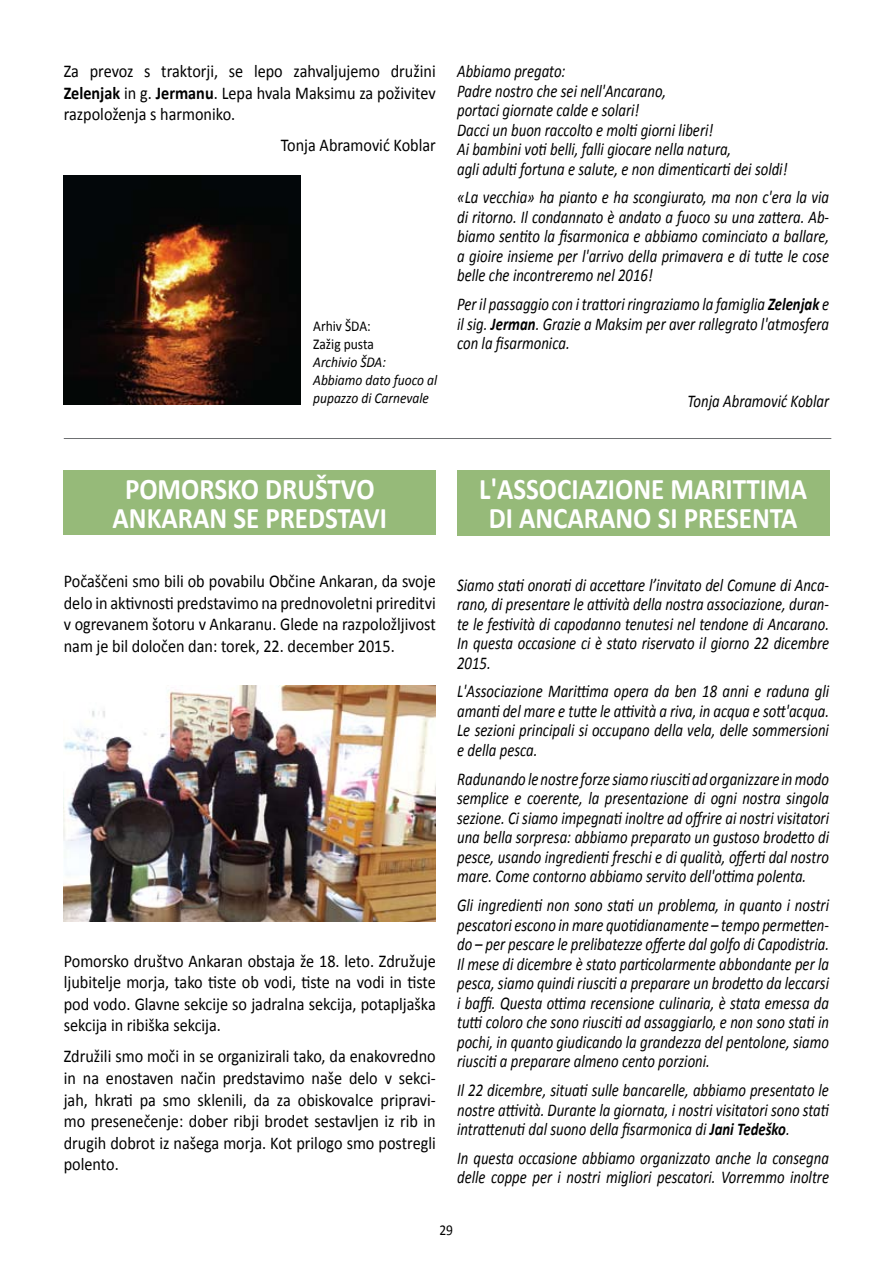
<style>
.page{position:relative;width:893px;height:1263px;background:#fff}
.page>*{position:absolute;margin:0;border:0;box-sizing:border-box;transform-origin:0 0}
.t1{font:700 30px/28.5px "Calibri";color:#fff;text-align:center;scale:.9 1}
.t2{font:italic 18px/19.5px "Calibri";color:#000;text-align:justify;scale:.82 1}
.t3{font:18px/21.6px "Calibri";color:#000;text-align:justify;scale:.9 1}
.t4{font:italic 15px/18px "Calibri";color:#000;scale:.9 1}
.t5{font:15px/18px "Calibri";color:#000;scale:.9 1}
.s1{font-weight:700}
</style>
<div class="page">
<div style="left:457px;top:470px;width:372px;height:66px;background:#96ba79"></div>
<div style="left:64px;top:470px;width:372px;height:65px;background:#96ba79"></div>
<hr style="left:64px;top:438px;width:767px;height:1px;background:#6d6f71">
<img style="left:64px;top:686px;width:372px;height:236px">
<img style="left:64px;top:175px;width:237px;height:230px">
<p class="t3" style="left:64px;top:60px;width:415px">Za prevoz s traktorji, se lepo zahvaljujemo družini <span class="s1">Zelenjak</span> in g. <span class="s1">Jermanu</span>. Lepa hvala Maksimu za poživitev razpoloženja s harmoniko.</p>
<p class="t3" style="left:281px;top:134px;width:174px">Tonja Abramović Koblar</p>
<p class="t5" style="left:313px;top:316px;width:69px">Arhiv ŠDA:<br>Zažig pusta</p>
<p class="t4" style="left:313px;top:352px;width:139px">Archivio ŠDA:<br>Abbiamo dato fuoco al pupazzo di Carnevale</p>
<p class="t2" style="left:457px;top:61px;width:404px;text-align:left">Abbiamo pregato:<br>Padre nostro che sei nell'Ancarano,<br>portaci giornate calde e solari!<br>Dacci un buon raccolto e molti giorni liberi!<br>Ai bambini voti belli, falli giocare nella natura,<br>agli adulti fortuna e salute, e non dimenticarti dei soldi!</p>
<p class="t2" style="left:457px;top:187px;width:455px">«La vecchia» ha pianto e ha scongiurato, ma non c'era la via di ritorno. Il condannato è andato a fuoco su una zattera. Ab&shy;biamo sentito la fisarmonica e abbiamo cominciato a ballare, a gioire insieme per l'arrivo della primavera e di tutte le cose belle che incontreremo nel 2016!</p>
<p class="t2" style="left:457px;top:294px;width:455px">Per il passaggio con i trattori ringraziamo la famiglia <span class="s1">Zelenjak</span> e il sig. <span class="s1">Jerman</span>. Grazie a Maksim per aver rallegrato l'atmosfera con la fisarmonica.</p>
<p class="t2" style="left:688px;top:390px;width:174px">Tonja Abramović Koblar</p>
<h1 class="t1" style="left:113px;top:474px;width:306px">POMORSKO DRUŠTVO<br>ANKARAN SE PREDSTAVI</h1>
<h1 class="t1" style="left:479px;top:474px;width:366px">L'ASSOCIAZIONE MARITTIMA<br>DI ANCARANO SI PRESENTA</h1>
<p class="t3" style="left:64px;top:569px;width:415px">Počaščeni smo bili ob povabilu Občine Ankaran, da svoje delo in aktivnosti predstavimo na prednovoletni prireditvi v ogrevanem šotoru v Ankaranu. Glede na razpoložljivost nam je bil določen dan: torek, 22. december 2015.</p>
<p class="t2" style="left:457px;top:574px;width:455px">Siamo stati onorati di accettare l’invitato del Comune di Anca&shy;rano, di presentare le attività della nostra associazione, duran&shy;te le festività di capodanno tenutesi nel tendone di Ancarano.<br>In questa occasione ci è stato riservato il giorno 22 dicembre 2015.</p>
<p class="t2" style="left:457px;top:681px;width:455px">L'Associazione Marittima opera da ben 18 anni e raduna gli amanti del mare e tutte le attività a riva, in acqua e sott'acqua.<br>Le sezioni principali si occupano della vela, delle sommersioni e della pesca.</p>
<p class="t2" style="left:457px;top:768px;width:455px">Radunando le nostre forze siamo riusciti ad organizzare in modo semplice e coerente, la presentazione di ogni nostra singola sezione. Ci siamo impegnati inoltre ad offrire ai nostri visitatori una bella sorpresa: abbiamo preparato un gustoso brodetto di pesce, usando ingredienti freschi e di qualità, offerti dal nostro mare. Come contorno abbiamo servito dell'ottima polenta.</p>
<p class="t2" style="left:457px;top:894px;width:455px">Gli ingredienti non sono stati un problema, in quanto i nostri pescatori escono in mare quotidianamente – tempo permetten&shy;do – per pescare le prelibatezze offerte dal golfo di Capodistria.<br>Il mese di dicembre è stato particolarmente abbondante per la pesca, siamo quindi riusciti a preparare un brodetto da leccarsi i baffi. Questa ottima recensione culinaria, è stata emessa da tutti coloro che sono riusciti ad assaggiarlo, e non sono stati in pochi, in quanto giudicando la grandezza del pentolone, siamo riusciti a preparare almeno cento porzioni.</p>
<p class="t2" style="left:457px;top:1079px;width:455px">Il 22 dicembre, situati sulle bancarelle, abbiamo presentato le nostre attività. Durante la giornata, i nostri visitatori sono stati intrattenuti dal suono della fisarmonica di <span class="s1">Jani Tedeško</span>.</p>
<p class="t2" style="left:457px;top:1147px;width:455px">In questa occasione abbiamo organizzato anche la consegna delle coppe per i nostri migliori pescatori. Vorremmo inoltre</p>
<p class="t3" style="left:64px;top:949px;width:415px">Pomorsko društvo Ankaran obstaja že 18. leto. Združuje ljubitelje morja, tako tiste ob vodi, tiste na vodi in tiste pod vodo. Glavne sekcije so jadralna sekcija, potapljaška sekcija in ribiška sekcija.</p>
<p class="t3" style="left:64px;top:1045px;width:415px">Združili smo moči in se organizirali tako, da enakovredno in na enostaven način predstavimo naše delo v sekci&shy;jah, hkrati pa smo sklenili, da za obiskovalce pripravi&shy;mo presenečenje: dober ribji brodet sestavljen iz rib in drugih dobrot iz našega morja. Kot prilogo smo postregli polento.</p>
<p class="t5" style="left:439px;top:1220px;width:17px">29</p>
</div>
